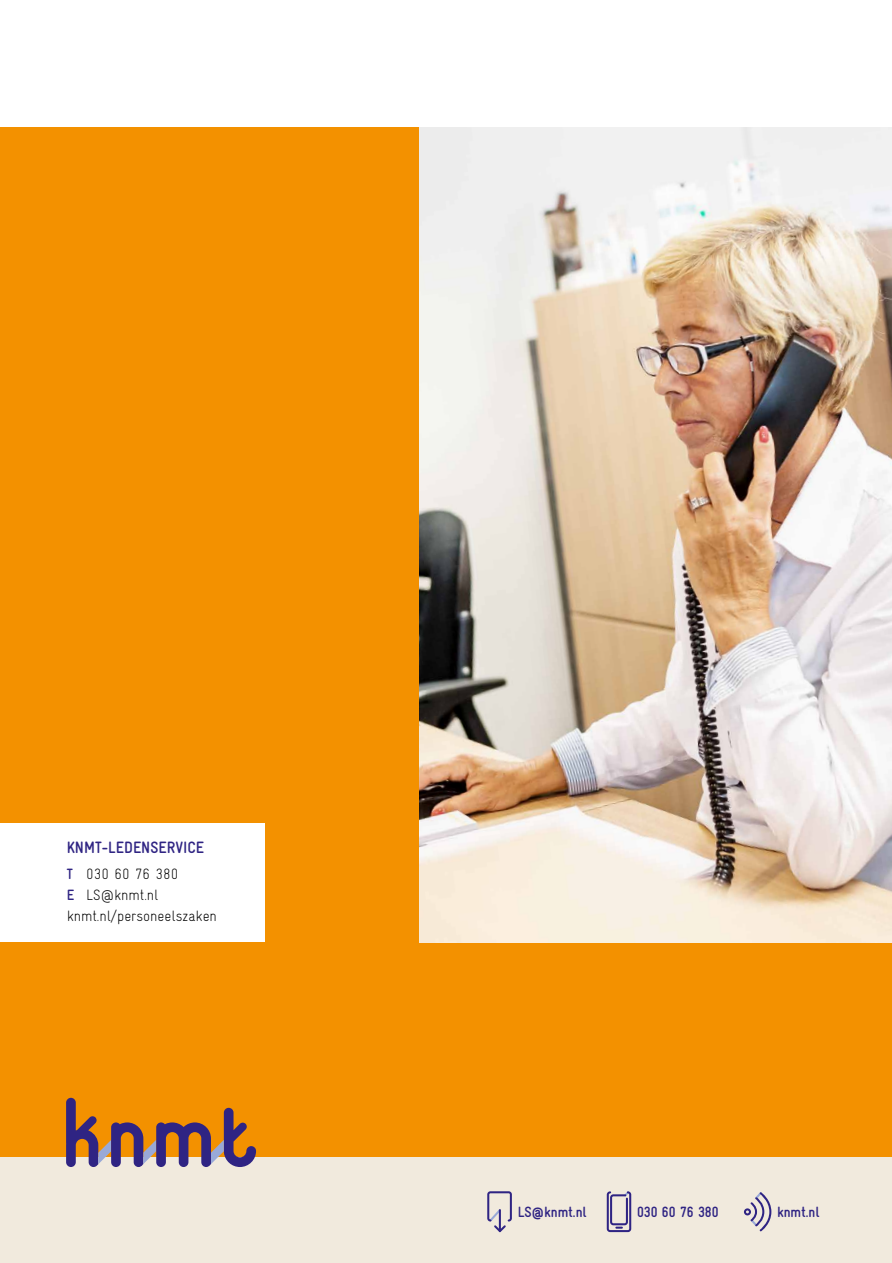
<style>
.page{position:relative;width:892px;height:1263px;background:#fff}
.page>*{position:absolute;margin:0;border:0;box-sizing:border-box;transform-origin:0 0}
.t1{font:16.5px "Gravur Condensed Bold CE";color:#2f2483}
.t2{font:15px/21px "Gravur Condensed Light CE";color:#000}
.t3{font:15px "Gravur Condensed Bold CE";color:#2f2483}
.s1{font-family:"Gravur Condensed Bold CE";color:#2f2483}
</style>
<div class="page">
<div style="left:0;top:128px;width:891px;height:1029px;background:#f39100"></div>
<div style="left:0;top:1157px;width:891px;height:106px;background:#f1eadd"></div>
<svg style="left:66px;top:1098px;width:190px;height:69px"></svg>
<img style="left:420px;top:128px;width:471px;height:814px">
<svg style="left:606px;top:1191px;width:25px;height:41px"></svg>
<svg style="left:487px;top:1191px;width:24px;height:41px"></svg>
<svg style="left:744px;top:1192px;width:27px;height:39px"></svg>
<div style="left:0;top:823px;width:264px;height:119px;background:#fff"></div>
<p class="t1" style="left:67px;top:838px;width:139px">KNMT-LEDENSERVICE</p>
<p class="t2" style="left:67px;top:863px;width:152px"><span class="s1">T</span> 030 60 76 380<br><span class="s1">E</span> LS@knmt.nl knmt.nl/personeelszaken</p>
<p class="t3" style="left:517px;top:1203px;width:71px">LS@knmt.nl</p>
<p class="t3" style="left:636px;top:1203px;width:83px">030 60 76 380</p>
<p class="t3" style="left:776px;top:1203px;width:44px">knmt.nl</p>
</div>
